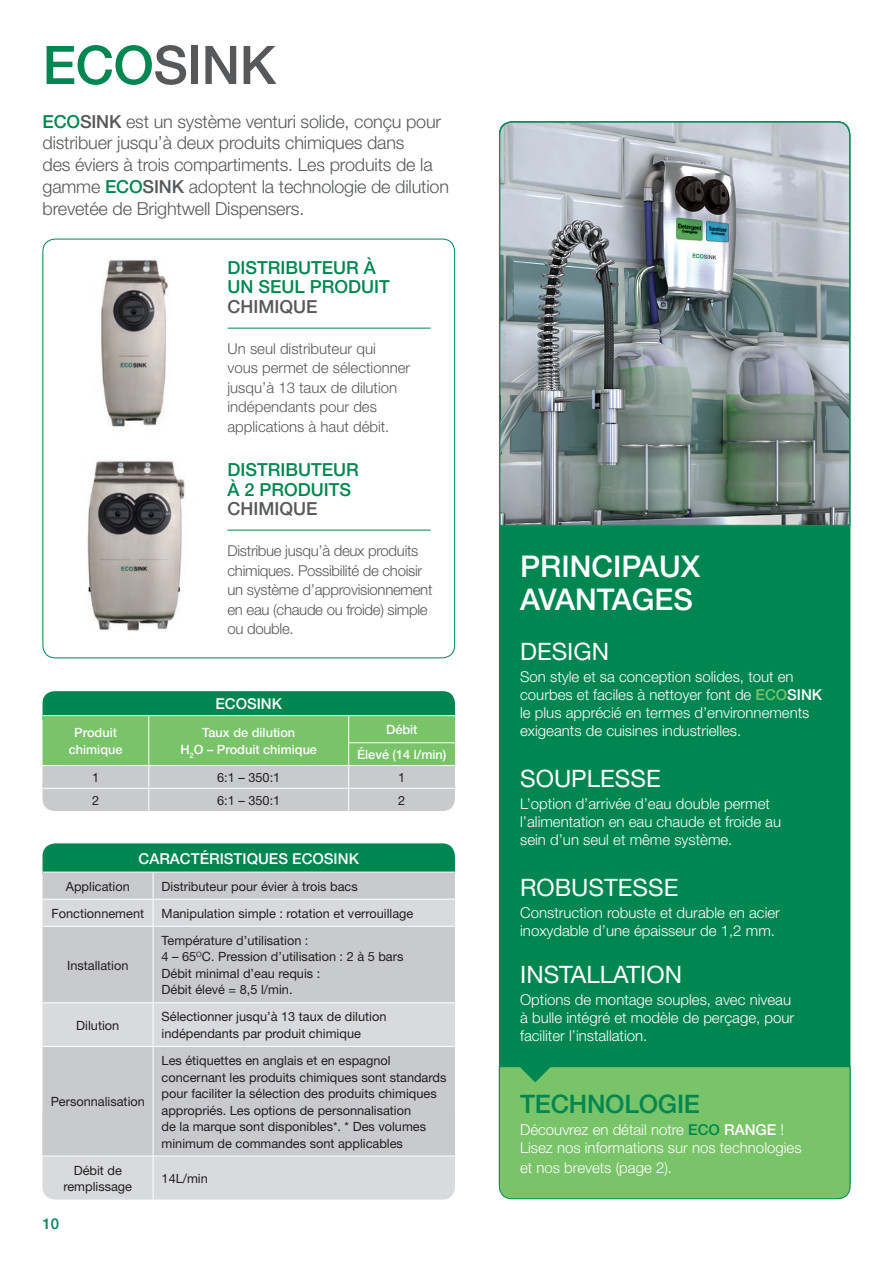
<style>
.page{position:relative;width:893px;height:1263px;background:#fff}
.page>*{position:absolute;margin:0;border:0;box-sizing:border-box;transform-origin:0 0}
.Stand_First{font:500 53.25px "Helvetica Neue";letter-spacing:-.01em;color:#57585a}
.Key_Features_Title{font:500 30px/33px "Helvetica Neue";color:#fff}
.t1{font:500 25.5px "Helvetica Neue";letter-spacing:-.01em;color:#008751}
.Key_Feature_Subhead{font:24px "Helvetica Neue";color:#fff}
.Stand_First-2{font:300 18px/21.8px "Helvetica Neue";letter-spacing:-.01em;color:#57585a}
.Product_Titles{font:500 18px/19.5px "Helvetica Neue";color:#008751}
.Key_Features_Bullets{font:300 15px/18px "Helvetica Neue";color:#fff}
.Body_Copy{font:300 15px/19.5px "Helvetica Neue";letter-spacing:-.02em;color:#57585a}
.Body_Copy-2{font:300 15px/19.5px "Helvetica Neue";color:#57585a}
.Table_Title{font:500 15px "Helvetica Neue";color:#fff}
.Stand_First-3{font:500 15px "Helvetica Neue";color:#008751}
.Table_Text{font:12.75px/16.5px "Helvetica Neue";color:#231f20}
.Table_Text_White{font:500 12.75px/16.5px "Helvetica Neue";color:#fff;text-align:center}
.s1{color:#008751}
.s2{font-weight:500;color:#008751}
.s3{font-weight:500}
.s4{color:#57585a}
.s5{font-weight:500;color:#79c368}
</style>
<div class="page">
<img style="left:101px;top:259px;width:68px;height:168px">
<img style="left:87px;top:460px;width:98px;height:172px">
<hr style="left:227px;top:328px;width:204px;height:1px;background:#008751">
<hr style="left:227px;top:530px;width:204px;height:1px;background:#008751">
<div style="left:499px;top:121px;width:351px;height:1073px;background:#008751;border-radius:13px"></div>
<div style="left:43px;top:1157px;width:412px;height:42px;background:#d9dadc"></div>
<div style="left:43px;top:1047px;width:412px;height:109px;background:#c9cacc"></div>
<svg style="left:43px;top:927px;width:412px;height:119px;background:#cecfd1"></svg>
<svg style="left:43px;top:843px;width:412px;height:83px;background:#8ab9a8"></svg>
<hr style="left:153px;top:927px;width:1px;height:75px;background:#fff">
<hr style="left:43px;top:1002px;width:110px;height:1px;background:#fff">
<hr style="left:153px;top:1002px;width:302px;height:1px;background:#fff">
<hr style="left:153px;top:1003px;width:1px;height:43px;background:#fff">
<hr style="left:153px;top:1047px;width:1px;height:109px;background:#fff">
<hr style="left:153px;top:1156px;width:1px;height:43px;background:#fff">
<hr style="left:43px;top:872px;width:110px;height:1px;background:#fff">
<hr style="left:153px;top:872px;width:302px;height:1px;background:#fff">
<svg style="left:43px;top:691px;width:412px;height:120px;background:#82bb8c"></svg>
<div style="left:499px;top:1066px;width:352px;height:133px;background:#79c368"></div>
<svg style="left:520px;top:1066px;width:30px;height:16px"></svg>
<img style="left:499px;top:121px;width:351px;height:405px">
<p class="Stand_First" style="left:43px;top:33px;width:235px"><span class="s1">ECO</span>SINK</p>
<p class="Stand_First-2" style="left:43px;top:110px;width:408px"><span class="s2">ECO</span><span class="s3">SINK</span> est un système venturi solide, conçu pour distribuer jusqu’à deux produits chimiques dans<br>des éviers à trois compartiments. Les produits de la gamme <span class="s2">ECO</span><span class="s3">SINK</span> adoptent la technologie de dilution brevetée de Brightwell Dispensers.</p>
<p class="Product_Titles" style="left:227px;top:258px;width:164px">DISTRIBUTEUR À<br>UN SEUL PRODUIT<br><span class="s4">CHIMIQUE</span></p>
<p class="Body_Copy-2" style="left:227px;top:338px;width:184px">Un seul distributeur qui<br>vous permet de sélectionner jusqu’à 13 taux de dilution indépendants pour des applications à haut débit.</p>
<p class="Product_Titles" style="left:227px;top:460px;width:133px">DISTRIBUTEUR<br>À 2 PRODUITS<br><span class="s4">CHIMIQUE</span></p>
<p class="Body_Copy" style="left:227px;top:541px;width:206px">Distribue jusqu’à deux produits chimiques. Possibilité de choisir un système d’approvisionnement en eau (chaude ou froide) simple ou double.</p>
<p class="Table_Title" style="left:215px;top:695px;width:68px">ECOSINK</p>
<p class="Table_Text_White" style="left:69px;top:724px;width:55px">Produit chimique</p>
<p class="Table_Text_White" style="left:180px;top:724px;width:138px">Taux de dilution<br>H<sub>2</sub>O – Produit chimique</p>
<p class="Table_Text_White" style="left:386px;top:721px;width:33px">Débit</p>
<p class="Table_Text_White" style="left:357px;top:746px;width:91px">Élevé (14 l/min)</p>
<p class="Table_Text" style="left:92px;top:769px;width:9px">1</p>
<p class="Table_Text" style="left:217px;top:769px;width:65px">6:1 – 350:1</p>
<p class="Table_Text" style="left:398px;top:769px;width:9px">1</p>
<p class="Table_Text" style="left:92px;top:792px;width:9px">2</p>
<p class="Table_Text" style="left:217px;top:792px;width:65px">6:1 – 350:1</p>
<p class="Table_Text" style="left:398px;top:792px;width:9px">2</p>
<p class="Table_Title" style="left:139px;top:849px;width:222px">CARACTÉRISTIQUES ECOSINK</p>
<p class="Table_Text" style="left:66px;top:878px;width:65px">Application</p>
<p class="Table_Text" style="left:162px;top:878px;width:198px">Distributeur pour évier à trois bacs</p>
<p class="Table_Text" style="left:52px;top:905px;width:94px">Fonctionnement</p>
<p class="Table_Text" style="left:162px;top:905px;width:253px">Manipulation simple : rotation et verrouillage</p>
<p class="Table_Text" style="left:67px;top:956px;width:63px">Installation</p>
<p class="Table_Text" style="left:162px;top:932px;width:243px">Température d’utilisation :<br>4 – 65<sup>O</sup>C. Pression d’utilisation : 2 à 5 bars</p>
<p class="Table_Text" style="left:162px;top:965px;width:160px">Débit minimal d’eau requis :<br>Débit élevé = 8,5 l/min.</p>
<p class="Table_Text" style="left:76px;top:1017px;width:44px">Dilution</p>
<p class="Table_Text" style="left:162px;top:1008px;width:226px">Sélectionner jusqu’à 13 taux de dilution indépendants par produit chimique</p>
<p class="Table_Text" style="left:51px;top:1093px;width:96px">Personnalisation</p>
<p class="Table_Text" style="left:162px;top:1052px;width:286px">Les étiquettes en anglais et en espagnol concernant les produits chimiques sont standards pour faciliter la sélection des produits chimiques appropriés. Les options de personnalisation<br>de la marque sont disponibles*. * Des volumes minimum de commandes sont applicables</p>
<p class="Table_Text" style="left:63px;top:1161px;width:70px;text-align:center">Débit de remplissage</p>
<p class="Table_Text" style="left:162px;top:1170px;width:48px">14L/min</p>
<p class="Stand_First-3" style="left:43px;top:1215px;width:18px">10</p>
<p class="Key_Features_Title" style="left:520px;top:549px;width:182px">PRINCIPAUX<br>AVANTAGES</p>
<p class="Key_Feature_Subhead" style="left:520px;top:637px;width:90px">DESIGN</p>
<p class="Key_Features_Bullets" style="left:520px;top:668px;width:304px">Son style et sa conception solides, tout en courbes et faciles à nettoyer font de <span class="s5">ECO</span><span class="s3">SINK </span>le plus apprécié en termes d’environnements exigeants de cuisines industrielles.</p>
<p class="Key_Feature_Subhead" style="left:520px;top:764px;width:142px">SOUPLESSE</p>
<p class="Key_Features_Bullets" style="left:520px;top:795px;width:262px">L’option d’arrivée d’eau double permet l’alimentation en eau chaude et froide au sein d’un seul et même système.</p>
<p class="Key_Feature_Subhead" style="left:520px;top:873px;width:160px">ROBUSTESSE</p>
<p class="Key_Features_Bullets" style="left:520px;top:904px;width:261px">Construction robuste et durable en acier inoxydable d’une épaisseur de 1,2 mm.</p>
<p class="Key_Feature_Subhead" style="left:520px;top:960px;width:163px">INSTALLATION</p>
<p class="Key_Features_Bullets" style="left:520px;top:990px;width:276px">Options de montage souples, avec niveau à bulle intégré et modèle de perçage, pour faciliter l’installation.</p>
<p class="t1" style="left:520px;top:1088px;width:181px">TECHNOLOGIE</p>
<p class="Key_Features_Bullets" style="left:520px;top:1120px;width:283px">Découvrez en détail notre <span class="s2">ECO</span> <span class="s3">RANGE</span> !<br>Lisez nos informations sur nos technologies</p>
<p class="Key_Features_Bullets" style="left:520px;top:1158px;width:154px">et nos brevets (page 2).</p>
</div>
